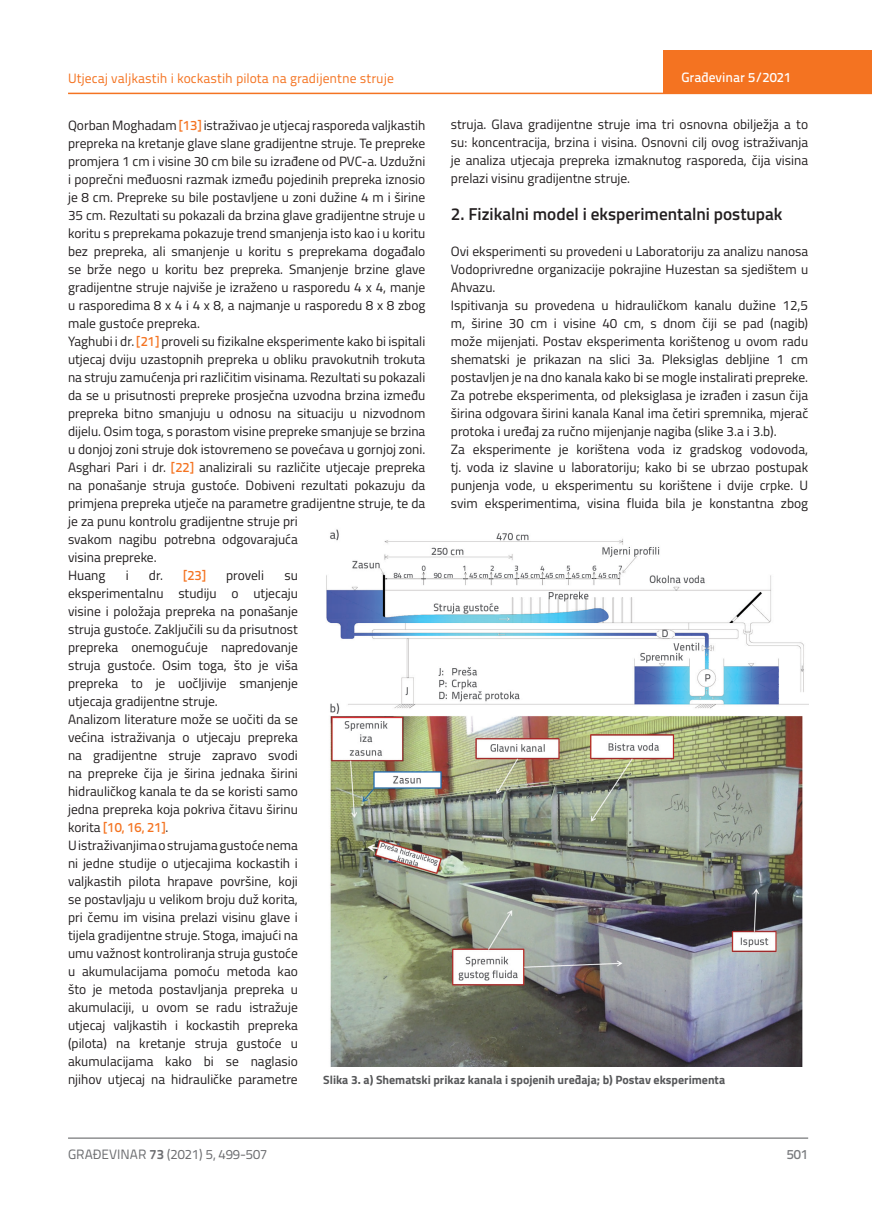
<style>
.page{position:relative;width:872px;height:1212px;background:#fff}
.page>*{position:absolute;margin:0;border:0;box-sizing:border-box;transform-origin:0 0}
.t1{font:600 17.25px "Titillium";color:#231f20}
.t2{font:13.5px/18px "Titillium";color:#231f20}
.t3{font:13.5px "Titillium Text 22 L";color:#f47321}
.t4{font:13.5px "Titillium Text 22 L";color:#6c6d70}
.t5{font:500 13.5px "Titillium Text 22 L";color:#f47321}
.t6{font:500 13.5px "Titillium Text 22 L";color:#fff}
.t7{font:500 13.5px "Titillium Text 22 L";color:#787a7d}
.t8{font:700 12px "Titillium";color:#57585a}
.s1{font-family:"Titillium Text 22 L";font-weight:500;color:#f47321}
.s2{font-family:"Titillium";font-weight:400;color:#231f20}
.s3{font-weight:700}
</style>
<div class="page">
<hr style="left:68px;top:93px;width:804px;height:1px;background:#f47321">
<div style="left:663px;top:50px;width:209px;height:44px;background:#f47321"></div>
<hr style="left:68px;top:1138px;width:740px;height:1px;background:#57585a">
<img style="left:326px;top:529px;width:482px;height:537px">
<p class="t3" style="left:68px;top:68px;width:327px">Utjecaj valjkastih i kockastih pilota na gradijentne struje</p>
<p class="t2" style="left:68px;top:115px;width:359px">Qorban Moghadam <span class="s1">[13]</span> istraživao je utjecaj rasporeda valjkastih prepreka na kretanje glave slane gradijentne struje. Te prepreke promjera 1 cm i visine 30 cm bile su izrađene od PVC-a. Uzdužni i poprečni međuosni razmak između pojedinih prepreka iznosio je 8 cm. Prepreke su bile postavljene u zoni dužine 4 m i širine 35 cm. Rezultati su pokazali da brzina glave gradijentne struje u koritu s preprekama pokazuje trend smanjenja isto kao i u koritu bez prepreka, ali smanjenje u koritu s preprekama događalo se brže nego u koritu bez prepreka. Smanjenje brzine glave gradijentne struje najviše je izraženo u rasporedu 4 x 4, manje u rasporedima 8 x 4 i 4 x 8, a najmanje u rasporedu 8 x 8 zbog male gustoće prepreka.<br>Yaghubi i dr. <span class="s1">[21]</span> proveli su fizikalne eksperimente kako bi ispitali utjecaj dviju uzastopnih prepreka u obliku pravokutnih trokuta na struju zamućenja pri različitim visinama. Rezultati su pokazali da se u prisutnosti prepreke prosječna uzvodna brzina između prepreka bitno smanjuju u odnosu na situaciju u nizvodnom dijelu. Osim toga, s porastom visine prepreke smanjuje se brzina u donjoj zoni struje dok istovremeno se povećava u gornjoj zoni.<br>Asghari Pari i dr. <span class="s1">[22]</span> analizirali su različite utjecaje prepreka na ponašanje struja gustoće. Dobiveni rezultati pokazuju da primjena prepreka utječe na parametre gradijentne struje, te da je za punu kontrolu gradijentne struje pri<br>svakom nagibu potrebna odgovarajuća<br>visina prepreke.<br>Huang</p>
<p class="t6" style="left:681px;top:67px;width:111px">Građevinar 5/2021</p>
<p class="t2" style="left:451px;top:115px;width:359px;text-align:justify">struja. Glava gradijentne struje ima tri osnovna obilježja a to su: koncentracija, brzina i visina. Osnovni cilj ovog istraživanja je analiza utjecaja prepreka izmaknutog rasporeda, čija visina prelazi visinu gradijentne struje.</p>
<p class="t1" style="left:451px;top:201px;width:333px">2. Fizikalni model i eksperimentalni postupak</p>
<p class="t2" style="left:451px;top:241px;width:359px">Ovi eksperimenti su provedeni u Laboratoriju za analizu nanosa Vodoprivredne organizacije pokrajine Huzestan sa sjedištem u Ahvazu.<br>Ispitivanja su provedena u hidrauličkom kanalu dužine 12,5 m, širine 30 cm i visine 40 cm, s dnom čiji se pad (nagib) može mijenjati. Postav eksperimenta korištenog u ovom radu shematski je prikazan na slici 3a. Pleksiglas debljine 1 cm postavljen je na dno kanala kako bi se mogle instalirati prepreke.<br>Za potrebe eksperimenta, od pleksiglasa je izrađen i zasun čija širina odgovara širini kanala Kanal ima četiri spremnika, mjerač protoka i uređaj za ručno mijenjanje nagiba (slike 3.a i 3.b).<br>Za eksperimente je korištena voda iz gradskog vodovoda, tj. voda iz slavine u laboratoriju; kako bi se ubrzao postupak punjenja vode, u eksperimentu su korištene i dvije crpke. U svim eksperimentima, visina fluida bila je konstantna zbog</p>
<p class="t2" style="left:126px;top:565px;width:4px">i</p>
<p class="t5" style="left:149px;top:565px;width:58px"><span class="s2">dr.</span> [23]</p>
<p class="t2" style="left:226px;top:565px;width:39px">proveli</p>
<p class="t2" style="left:68px;top:565px;width:231px;text-indent:216px">su eksperimentalnu studiju o utjecaju visine i položaja prepreka na ponašanje struja gustoće. Zaključili su da prisutnost prepreka onemogućuje napredovanje struja gustoće. Osim toga, što je viša prepreka to je uočljivije smanjenje utjecaja gradijentne struje.<br>Analizom literature može se uočiti da se većina istraživanja o utjecaju prepreka na gradijentne struje zapravo svodi na prepreke čija je širina jednaka širini hidrauličkog kanala te da se koristi samo jedna prepreka koja pokriva čitavu širinu</p>
<p class="t5" style="left:68px;top:817px;width:102px"><span class="s2">korita</span> [10, 16, 21]<span class="s2">.</span></p>
<p class="t2" style="left:68px;top:836px;width:231px;text-align:justify">U istraživanjima o strujama gustoće nema ni jedne studije o utjecajima kockastih i valjkastih pilota hrapave površine, koji se postavljaju u velikom broju duž korita, pri čemu im visina prelazi visinu glave i tijela gradijentne struje. Stoga, imajući na umu važnost kontroliranja struja gustoće u akumulacijama pomoću metoda kao što je metoda postavljanja prepreka u akumulaciji, u ovom se radu istražuje utjecaj valjkastih i kockastih prepreka (pilota) na kretanje struja gustoće u akumulacijama kako bi se naglasio njihov utjecaj na hidrauličke parametre</p>
<p class="t8" style="left:323px;top:1071px;width:403px">Slika 3. a) Shematski prikaz kanala i spojenih uređaja; b) Postav eksperimenta</p>
<p class="t4" style="left:68px;top:1144px;width:201px">GRAĐEVINAR <span class="s3">73</span> (2021) 5, 499-507</p>
<p class="t7" style="left:786px;top:1144px;width:23px">501</p>
</div>
